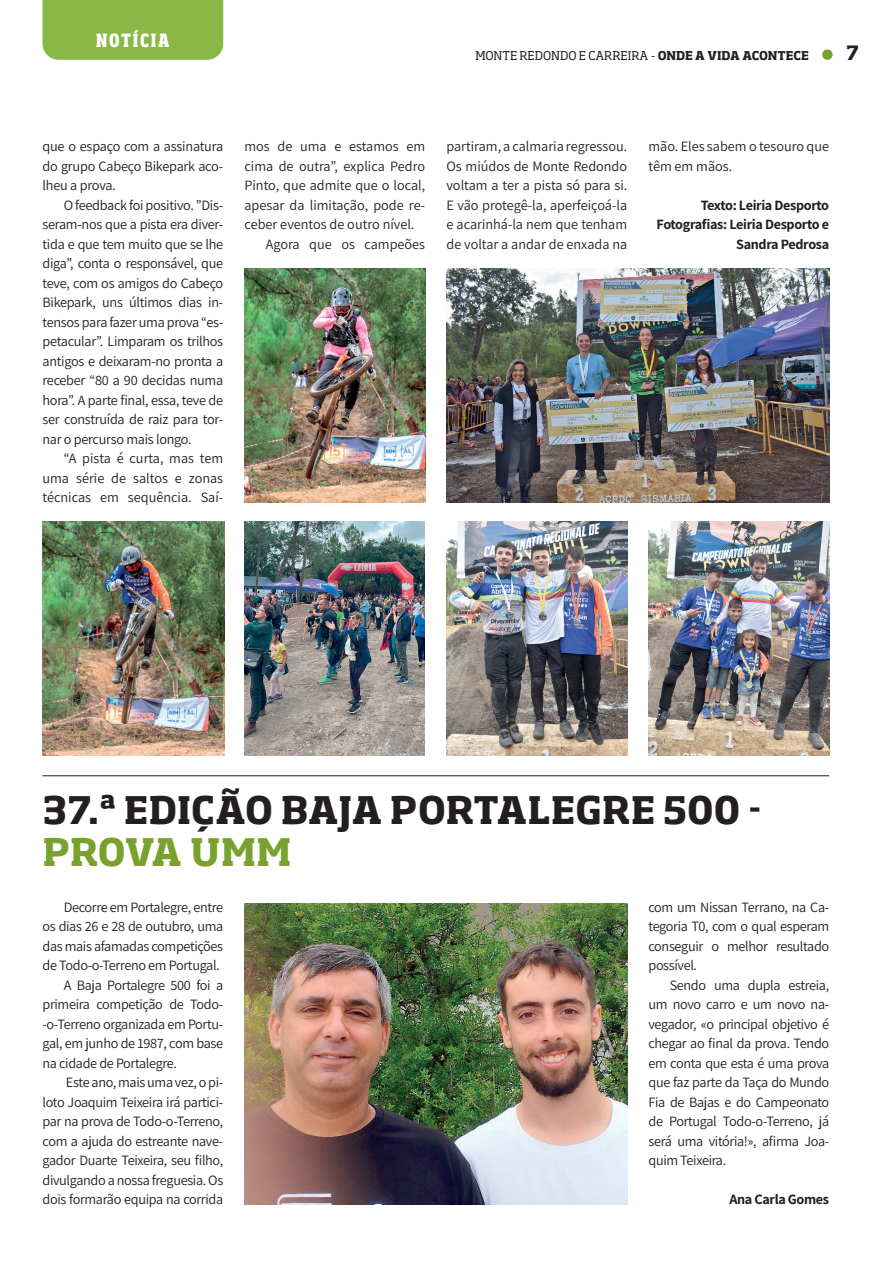
<style>
.page{position:relative;width:893px;height:1263px;background:#fff}
.page>*{position:absolute;margin:0;border:0;box-sizing:border-box;transform-origin:0 0}
.t1{font:700 37.5px "Soho Pro";color:#231f20}
.t2{font:700 37.5px "Soho Pro";letter-spacing:-.005em;color:#78a22d}
.t3{font:700 19.5px "Soho Pro";color:#231f20}
.t4{font:800 condensed 18px "Soho Pro";letter-spacing:.095em;color:#fff;scale:.96 1}
.t5{font:14.25px/19.5px "Assistant";letter-spacing:-.025em;color:#231f20;text-align:justify}
.t6{font:14.25px/19.5px "Assistant";color:#231f20}
.t7{font:700 14.25px/19.5px "Assistant";letter-spacing:-.025em;color:#231f20;text-align:right}
.t8{font:12px "Soho Pro";color:#231f20}
.s1{font-weight:700}
</style>
<div class="page">
<div style="left:43px;top:0;width:180px;height:60px;background:#89b847"></div>
<div style="left:822px;top:49px;width:11px;height:11px;background:#78a22d;border-radius:50%"></div>
<img style="left:244px;top:903px;width:383px;height:301px">
<hr style="left:43px;top:775px;width:786px;height:1px;background:#231f20">
<img style="left:648px;top:522px;width:181px;height:234px">
<img style="left:446px;top:522px;width:181px;height:234px">
<img style="left:446px;top:268px;width:383px;height:234px">
<img style="left:244px;top:522px;width:181px;height:234px">
<img style="left:244px;top:268px;width:181px;height:234px">
<img style="left:43px;top:522px;width:181px;height:234px">
<p class="t4" style="left:96px;top:28px;width:78px">NOTÍCIA</p>
<p class="t8" style="left:476px;top:47px;width:335px">MONTE REDONDO E CARREIRA - <span class="s1">ONDE A VIDA ACONTECE</span></p>
<h2 class="t3" style="left:846px;top:39px;width:14px">7</h2>
<p class="t5" style="left:43px;top:136px;width:182px">que o espaço com a assinatura do grupo Cabeço Bikepark aco&shy;lheu a prova.</p>
<p class="t5" style="left:43px;top:195px;width:182px;text-indent:21px">O feedback foi positivo. ”Dis&shy;seram-nos que a pista era diver&shy;tida e que tem muito que se lhe diga”, conta o responsável, que teve, com os amigos do Cabeço Bikepark, uns últimos dias in&shy;tensos para fazer uma prova “es&shy;petacular”. Limparam os trilhos antigos e deixaram-no pronta a receber “80 a 90 decidas numa hora”. A parte final, essa, teve de ser construída de raiz para tor&shy;nar o percurso mais longo.</p>
<p class="t5" style="left:43px;top:448px;width:182px;text-indent:21px">“A pista é curta, mas tem uma série de saltos e zonas técnicas em sequência. Saí-</p>
<p class="t6" style="left:244px;top:136px;width:182px">mos de uma e estamos em</p>
<p class="t6" style="left:244px;top:155px;width:182px">cima de outra”, explica Pedro</p>
<p class="t6" style="left:244px;top:175px;width:182px">Pinto, que admite que o local,</p>
<p class="t6" style="left:244px;top:194px;width:182px">apesar da limitação, pode re-</p>
<p class="t6" style="left:244px;top:214px;width:171px">ceber eventos de outro nível.</p>
<p class="t6" style="left:266px;top:233px;width:161px">Agora que os campeões</p>
<p class="t5" style="left:446px;top:136px;width:182px">partiram, a calmaria regressou.<br>Os miúdos de Monte Redondo voltam a ter a pista só para si.<br>E vão protegê-la, aperfeiçoá-la e acarinhá-la nem que tenham de voltar a andar de enxada na</p>
<p class="t6" style="left:648px;top:136px;width:182px">mão. Eles sabem o tesouro que têm em mãos.</p>
<p class="t7" style="left:656px;top:194px;width:174px">Texto: Leiria Desporto<br>Fotografias: Leiria Desporto e<br>Sandra Pedrosa</p>
<h1 class="t1" style="left:43px;top:783px;width:721px">37.ª EDIÇÃO BAJA PORTALEGRE 500 -</h1>
<h1 class="t2" style="left:43px;top:825px;width:250px">PROVA UMM</h1>
<p class="t5" style="left:64px;top:897px;width:161px">Decorre em Portalegre, entre</p>
<p class="t5" style="left:43px;top:916px;width:182px">os dias 26 e 28 de outubro, uma</p>
<p class="t5" style="left:43px;top:936px;width:182px">das mais afamadas competições</p>
<p class="t5" style="left:43px;top:955px;width:179px">de Todo-o-Terreno em Portugal.</p>
<p class="t5" style="left:64px;top:975px;width:161px">A Baja Portalegre 500 foi a</p>
<p class="t5" style="left:43px;top:994px;width:182px">primeira competição de Todo-</p>
<p class="t5" style="left:43px;top:1014px;width:182px">-o-Terreno organizada em Portu-</p>
<p class="t5" style="left:43px;top:1033px;width:182px">gal, em junho de 1987, com base</p>
<p class="t5" style="left:43px;top:1053px;width:136px">na cidade de Portalegre.</p>
<p class="t5" style="left:66px;top:1072px;width:159px">Este ano, mais uma vez, o pi-</p>
<p class="t5" style="left:43px;top:1092px;width:182px">loto Joaquim Teixeira irá partici-</p>
<p class="t5" style="left:43px;top:1111px;width:182px">par na prova de Todo-o-Terreno,</p>
<p class="t5" style="left:43px;top:1130px;width:182px">com a ajuda do estreante nave-</p>
<p class="t5" style="left:43px;top:1150px;width:182px">gador Duarte Teixeira, seu filho,</p>
<p class="t5" style="left:43px;top:1169px;width:182px">divulgando a nossa freguesia. Os</p>
<p class="t5" style="left:43px;top:1189px;width:182px">dois formarão equipa na corrida</p>
<p class="t5" style="left:648px;top:896px;width:182px">com um Nissan Terrano, na Ca&shy;tegoria T0, com o qual esperam conseguir o melhor resultado possível.</p>
<p class="t5" style="left:648px;top:974px;width:182px;text-indent:21px">Sendo uma dupla estreia, um novo carro e um novo na&shy;vegador, «o principal objetivo é chegar ao final da prova. Tendo em conta que esta é uma prova que faz parte da Taça do Mundo Fia de Bajas e do Campeonato de Portugal Todo-o-Terreno, já será uma vitória!», afirma Joa&shy;quim Teixeira.</p>
<p class="t7" style="left:729px;top:1189px;width:101px">Ana Carla Gomes</p>
</div>
